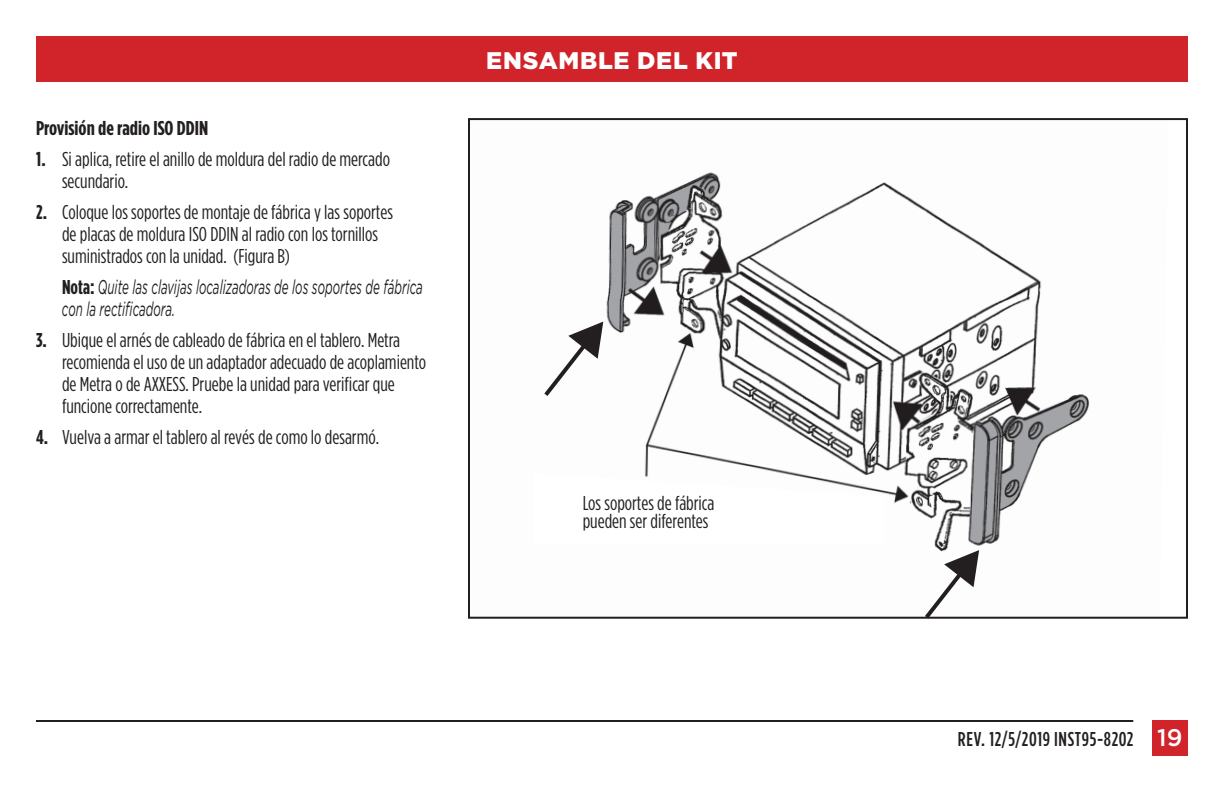
<style>
.page{position:relative;width:1224px;height:792px;background:#fff}
.page>*{position:absolute;margin:0;border:0;box-sizing:border-box;transform-origin:0 0}
.t1{font:900 24px "Gotham";letter-spacing:.03em;color:#fff}
.t2{font:20px/22px "Gotham Condensed";color:#231f20}
.t3{font:italic 20px/22px "Gotham";color:#231f20;scale:.58 1}
.t4{font:500 20px "Gotham Condensed";letter-spacing:.03em;color:#231f20}
.t5{font:700 20px "Gotham Condensed";color:#231f20;scale:1.07 1}
.s1{font-weight:700}
.s2{font-family:"Gotham Condensed";font-weight:700;font-style:normal}
.s3{font-family:"Gotham";font-size:24px;color:#fff}
</style>
<div class="page">
<div style="left:36px;top:36px;width:1152px;height:45px;background:#d1232a"></div>
<hr style="left:36px;top:720px;width:1097px;height:2px;background:#231f20">
<div style="left:1152px;top:720px;width:36px;height:36px;background:#d1232a"></div>
<img style="left:602px;top:172px;width:487px;height:379px">
<svg style="left:602px;top:473px;width:282px;height:71px"></svg>
<svg style="left:544px;top:322px;width:59px;height:78px"></svg>
<svg style="left:921px;top:550px;width:58px;height:69px"></svg>
<p class="t5" style="left:36px;top:117px;width:162px">Provisión de radio ISO DDIN</p>
<p class="t2" style="left:62px;top:148px;width:330px;text-indent:-26px"><span class="s1">1.</span> Si aplica, retire el anillo de moldura del radio de mercado secundario.</p>
<p class="t2" style="left:62px;top:201px;width:332px;text-indent:-26px"><span class="s1">2.</span> Coloque los soportes de montaje de fábrica y las soportes de placas de moldura ISO DDIN al radio con los tornillos suministrados con la unidad. (Figura B)</p>
<p class="t3" style="left:62px;top:276px;width:624px"><span class="s2">Nota:</span> Quite las clavijas localizadoras de los soportes de fábrica con la rectificadora.</p>
<p class="t2" style="left:62px;top:329px;width:366px;text-indent:-26px"><span class="s1">3.</span> Ubique el arnés de cableado de fábrica en el tablero. Metra recomienda el uso de un adaptador adecuado de acoplamiento de Metra o de AXXESS. Pruebe la unidad para verificar que funcione correctamente.</p>
<p class="t2" style="left:36px;top:426px;width:345px"><span class="s1">4.</span> Vuelva a armar el tablero al revés de como lo desarmó.</p>
<p class="t1" style="left:486px;top:46px;width:253px">ENSAMBLE DEL KIT</p>
<p class="t2" style="left:583px;top:494px;width:133px;line-height:18px">Los soportes de fábrica pueden ser diferentes</p>
<p class="t4" style="left:958px;top:728px;width:226px">REV. 12/5/2019 INST95-8202 <span class="s3">19</span></p>
</div>
